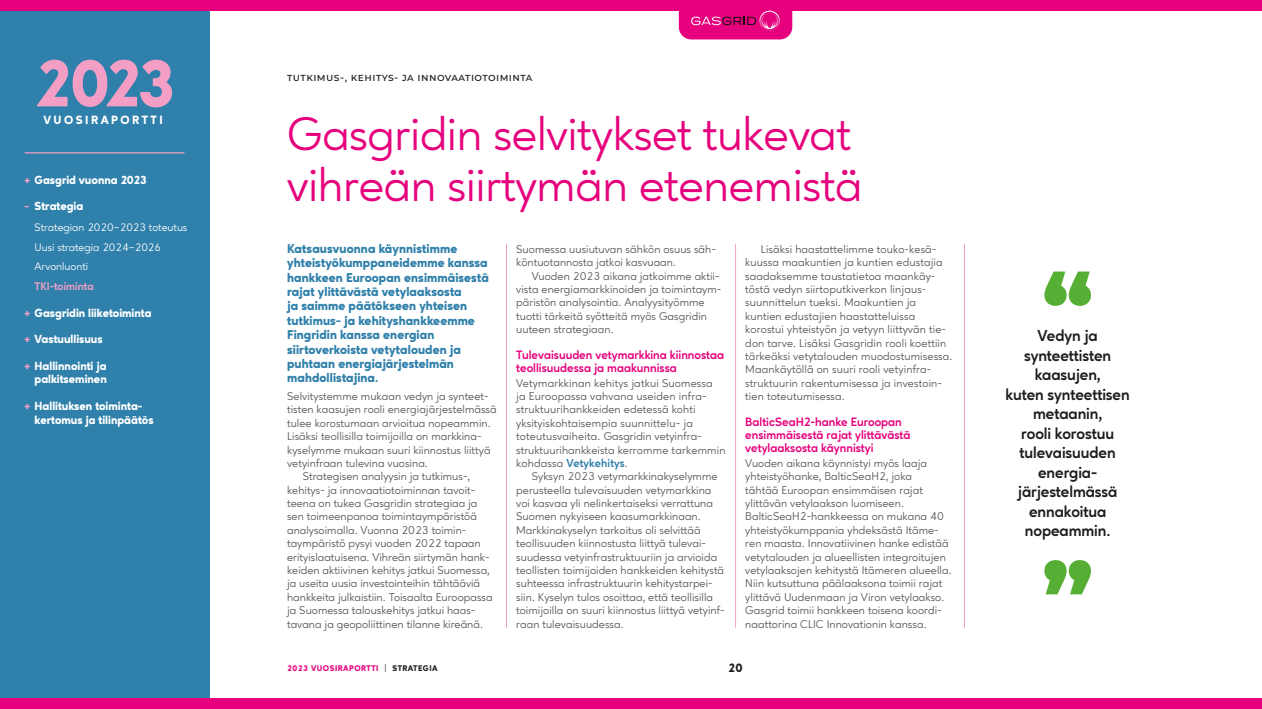
<style>
.page{position:relative;width:1262px;height:709px;background:#fff}
.page>*{position:absolute;margin:0;border:0;box-sizing:border-box;transform-origin:0 0}
.t1{font:800 66.38px "Ageo";color:#f39fc5}
.t2{font:47.5px/51.2px "Ageo";letter-spacing:-.01em;color:#e6007d}
.t3{font:700 15.75px/19.5px "Ageo";letter-spacing:-.005em;color:#1d1d1b;text-align:center}
.Lead{font:800 12.62px/14.4px "Ageo";letter-spacing:.005em;color:#2f80ab}
.t4{font:700 12px/13.4px "Ageo";color:#e6007d}
.t5{font:800 12px "Ageo";color:#1d1d1b}
.t6{font:800 11.88px "Ageo";letter-spacing:.21em;color:#fff}
.t7{font:800 11.62px/13.8px "Ageo";color:#fff;text-align:right}
.Body_copy_indent{font:11.38px/13.4px "Ageo";letter-spacing:.005em;color:#575756}
.Body_copy{font:11.38px/13.4px "Ageo";letter-spacing:.005em;color:#575756}
.t8{font:11px/19.5px "Ageo";color:#fff}
.t9{font:700 11px "Ageo";color:#f39fc5}
.Department_Header{font:500 10.75px "Montserrat";letter-spacing:.04em;color:#1d1d1b}
.t10{font:800 8.12px "Ageo";letter-spacing:.06em;color:#e6007d}
.s1{color:#f39fc5}
.s2{font-weight:700;color:#2f80ab}
.s3{font-weight:400;color:#1d1d1b}
.s4{color:#1d1d1b}
</style>
<div class="page">
<hr style="left:735px;top:244px;width:1px;height:383px;background:#f39fc5">
<hr style="left:964px;top:244px;width:1px;height:383px;background:#f39fc5">
<hr style="left:506px;top:244px;width:1px;height:383px;background:#f39fc5">
<svg style="left:1044px;top:271px;width:46px;height:35px"></svg>
<svg style="left:1044px;top:560px;width:46px;height:34px"></svg>
<div style="left:198px;top:698px;width:1063px;height:11px;background:#e6007d"></div>
<div style="left:198px;top:0;width:1063px;height:11px;background:#e6007d"></div>
<svg style="left:679px;top:10px;width:113px;height:29px;background:#e01181"></svg>
<div style="left:0;top:0;width:209px;height:709px;background:#2f80ab"></div>
<div style="left:0;top:0;width:209px;height:11px;background:#e6007d"></div>
<div style="left:0;top:698px;width:209px;height:11px;background:#e6007d"></div>
<hr style="left:25px;top:152px;width:159px;height:1px;background:#f39fc5">
<h1 class="t1" style="left:32px;top:45px;width:145px">2023</h1>
<p class="t6" style="left:43px;top:113px;width:121px">VUOSIRAPORTTI</p>
<p class="t7" style="left:25px;top:173px;width:123px"><span class="s1">+</span> Gasgrid vuonna 2023</p>
<p class="t7" style="left:25px;top:199px;width:60px"><span class="s1">-</span> Strategia</p>
<p class="t8" style="left:35px;top:218px;width:154px">Strategian 2020–2023 toteutus<br>Uusi strategia 2024–2026<br>Arvonluonti</p>
<p class="t9" style="left:35px;top:279px;width:61px">TKI-toiminta</p>
<p class="t7" style="left:25px;top:306px;width:128px"><span class="s1">+</span> Gasgridin liiketoiminta</p>
<p class="t7" style="left:25px;top:332px;width:80px"><span class="s1">+</span> Vastuullisuus</p>
<p class="t7" style="left:25px;top:359px;width:84px"><span class="s1">+</span> Hallinnointi ja palkitseminen</p>
<p class="t7" style="left:35px;top:399px;width:121px;text-align:left;text-indent:-10px"><span class="s1">+</span> Hallituksen toiminta&shy;kertomus ja tilinpäätös</p>
<p class="Department_Header" style="left:287px;top:70px;width:247px">tutkimus-, kehitys- ja innovaatiotoiminta</p>
<h1 class="t2" style="left:287px;top:108px;width:577px">Gasgridin selvitykset tukevat vihreän siirtymän etenemistä</h1>
<p class="Lead" style="left:287px;top:241px;width:203px">Katsausvuonna käynnistimme yhteistyökumppaneidemme kanssa hankkeen Euroopan ensimmäisestä rajat ylittävästä vetylaaksosta<br>ja saimme päätökseen yhteisen tutkimus- ja kehityshankkeemme<br>Fingridin kanssa energian siirtoverkoista vetytalouden ja puhtaan energiajärjestelmän mahdollistajina.</p>
<p class="Body_copy" style="left:287px;top:389px;width:211px">Selvitystemme mukaan vedyn ja synteet&shy;tisten kaasujen rooli energiajärjestelmässä tulee korostumaan arvioitua nopeammin.<br>Lisäksi teollisilla toimijoilla on markkina&shy;kyselymme mukaan suuri kiinnostus liittyä vetyinfraan tulevina vuosina.</p>
<p class="Body_copy_indent" style="left:287px;top:470px;width:207px;text-indent:16px">Strategisen analyysin ja tutkimus-, kehitys- ja innovaatiotoiminnan tavoit&shy;teena on tukea Gasgridin strategiaa ja sen toimeenpanoa toimintaympäristöä analysoimalla. Vuonna 2023 toimin&shy;taympäristö pysyi vuoden 2022 tapaan erityislaatuisena. Vihreän siirtymän hank&shy;keiden aktiivinen kehitys jatkui Suomessa, ja useita uusia investointeihin tähtääviä hankkeita julkaistiin. Toisaalta Euroopassa ja Suomessa talouskehitys jatkui haas&shy;tavana ja geopoliittinen tilanne kireänä.</p>
<p class="Body_copy_indent" style="left:516px;top:242px;width:201px">Suomessa uusiutuvan sähkön osuus säh&shy;köntuotannosta jatkoi kasvuaan.</p>
<p class="Body_copy_indent" style="left:516px;top:269px;width:207px;text-indent:16px">Vuoden 2023 aikana jatkoimme aktii&shy;vista energiamarkkinoiden ja toimintaym&shy;päristön analysointia. Analyysityömme tuotti tärkeitä syötteitä myös Gasgridin uuteen strategiaan.</p>
<h2 class="t4" style="left:516px;top:348px;width:209px">Tulevaisuuden vetymarkkina kiinnostaa teollisuudessa ja maakunnissa</h2>
<p class="Body_copy" style="left:516px;top:376px;width:211px">Vetymarkkinan kehitys jatkui Suomessa<br>ja Euroopassa vahvana useiden infra&shy;struktuurihankkeiden edetessä kohti yksityiskohtaisempia suunnittelu- ja toteutusvaiheita. Gasgridin vetyinfra&shy;struktuurihankkeista kerromme tarkemmin kohdassa <span class="s2">Vetykehitys</span>.</p>
<p class="Body_copy_indent" style="left:516px;top:470px;width:210px;text-indent:16px">Syksyn 2023 vetymarkkinakyselymme perusteella tulevaisuuden vetymarkkina voi kasvaa yli nelinkertaiseksi verrattuna Suomen nykyiseen kaasumarkkinaan.<br>Markkinakyselyn tarkoitus oli selvittää teollisuuden kiinnostusta liittyä tulevai&shy;suudessa vetyinfrastruktuuriin ja arvioida teollisten toimijoiden hankkeiden kehitystä suhteessa infrastruktuurin kehitystarpei&shy;siin. Kyselyn tulos osoittaa, että teollisilla toimijoilla on suuri kiinnostus liittyä vetyinf&shy;raan tulevaisuudessa.</p>
<p class="Body_copy_indent" style="left:745px;top:242px;width:209px;text-indent:16px">Lisäksi haastattelimme touko-kesä&shy;kuussa maakuntien ja kuntien edustajia saadaksemme taustatietoa maankäy&shy;töstä vedyn siirtoputkiverkon linjaus&shy;suunnittelun tueksi. Maakuntien ja kuntien edustajien haastatteluissa korostui yhteistyön ja vetyyn liittyvän tie&shy;don tarve. Lisäksi Gasgridin rooli koettiin tärkeäksi vetytalouden muodostumisessa.<br>Maankäytöllä on suuri rooli vetyinfra&shy;struktuurin rakentumisessa ja investoin&shy;tien toteutumisessa.</p>
<h2 class="t4" style="left:745px;top:415px;width:167px">BalticSeaH2-hanke Euroopan ensimmäisestä rajat ylittävästä vetylaaksosta käynnistyi</h2>
<p class="Body_copy" style="left:745px;top:456px;width:208px">Vuoden aikana käynnistyi myös laaja yhteistyöhanke, BalticSeaH2, joka<br>tähtää Euroopan ensimmäisen rajat ylittävän vetylaakson luomiseen.<br>BalticSeaH2-hankkeessa on mukana 40 yhteistyökumppania yhdeksästä Itäme&shy;ren maasta. Innovatiivinen hanke edistää vetytalouden ja alueellisten integroitujen vetylaaksojen kehitystä Itämeren alueella.<br>Niin kutsuttuna päälaaksona toimii rajat ylittävä Uudenmaan ja Viron vetylaakso.<br>Gasgrid toimii hankkeen toisena koordi&shy;naattorina CLIC Innovationin kanssa.</p>
<p class="t10" style="left:287px;top:663px;width:152px">2023 VUOSIRAPORTTI <span class="s3">|</span> <span class="s4">STRATEGIA</span></p>
<p class="t5" style="left:728px;top:661px;width:16px">20</p>
<h3 class="t3" style="left:1005px;top:326px;width:126px">Vedyn ja synteettisten kaasujen,<br>kuten synteettisen metaanin,<br>rooli korostuu tulevaisuuden energia&shy;järjestelmässä ennakoitua nopeammin.</h3>
</div>
